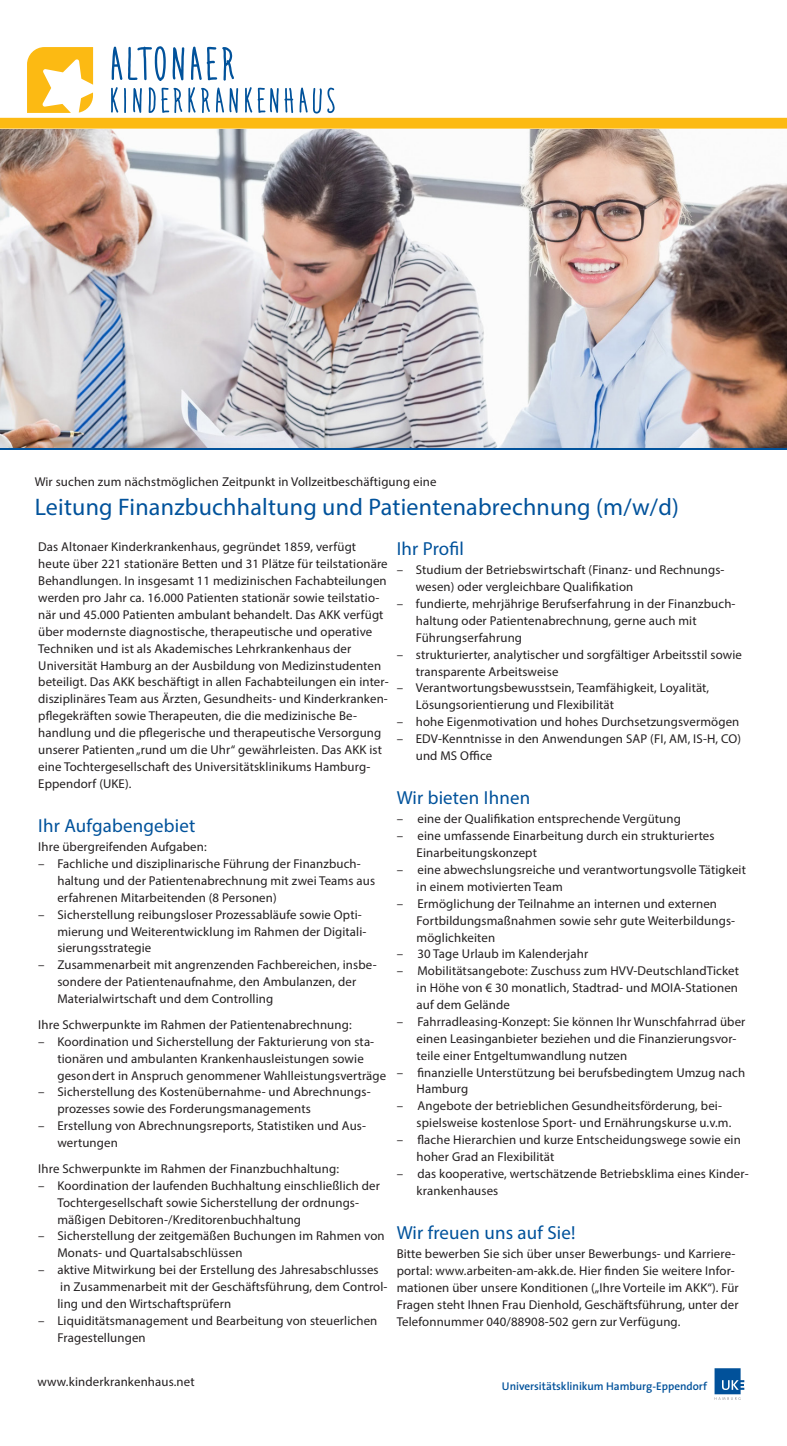
<style>
.page{position:relative;width:787px;height:1446px;background:#fff}
.page>*{position:absolute;margin:0;border:0;box-sizing:border-box;transform-origin:0 0}
.Titel{font:24px "Myriad Pro";letter-spacing:.01em;color:#01529b}
.kleiner_Titel{font:18.9px "Myriad Pro";letter-spacing:.01em;color:#01529b}
.kleiner_Titel-2{font:12.9px/16.8px "Myriad Pro";letter-spacing:.01em;color:#231f20}
.Lauftext{font:12.9px "Myriad Pro";letter-spacing:.01em;color:#231f20}
.t1{font:600 11.25px "The Sans Capital";color:#01519a}
</style>
<div class="page">
<svg style="left:714px;top:1368px;width:30px;height:32px"></svg>
<img style="left:0;top:130px;width:787px;height:317px">
<div style="left:0;top:118px;width:787px;height:11px;background:#fcba13"></div>
<svg style="left:111px;top:87px;width:7px;height:26px"></svg>
<svg style="left:124px;top:88px;width:2px;height:25px"></svg>
<svg style="left:133px;top:88px;width:9px;height:25px"></svg>
<svg style="left:149px;top:87px;width:33px;height:26px"></svg>
<svg style="left:188px;top:87px;width:22px;height:26px"></svg>
<svg style="left:216px;top:88px;width:22px;height:25px"></svg>
<svg style="left:245px;top:87px;width:48px;height:26px"></svg>
<svg style="left:299px;top:87px;width:36px;height:27px"></svg>
<svg style="left:112px;top:47px;width:10px;height:33px"></svg>
<svg style="left:128px;top:46px;width:38px;height:35px"></svg>
<svg style="left:172px;top:47px;width:12px;height:33px"></svg>
<svg style="left:191px;top:47px;width:43px;height:34px"></svg>
<svg style="left:27px;top:47px;width:66px;height:66px"></svg>
<p class="Lauftext" style="left:35px;top:474px;width:403px">Wir suchen zum nächstmöglichen Zeitpunkt in Vollzeitbeschäftigung eine</p>
<p class="Titel" style="left:35px;top:492px;width:646px">Leitung Finanzbuchhaltung und Patientenabrechnung (m/w/d)</p>
<p class="kleiner_Titel-2" style="left:38px;top:538px;width:352px">Das Altonaer Kinderkrankenhaus, gegründet 1859, verfügt heute über 221 stationäre Betten und 31 Plätze für teilstationäre Behandlungen. In insgesamt 11 medizinischen Fachabteilungen werden pro Jahr ca. 16.000 Patienten stationär sowie teilstatio&shy;när und 45.000 Patienten ambulant behandelt. Das AKK verfügt über modernste diagnostische, therapeutische und operative Techniken und ist als Akademisches Lehrkrankenhaus der Universität Hamburg an der Ausbildung von Medizinstudenten beteiligt. Das AKK beschäftigt in allen Fachabteilungen ein inter&shy;disziplinäres Team aus Ärzten, Gesundheits- und Kinderkranken&shy;pflegekräften sowie Therapeuten, die die medizinische Be&shy;handlung und die pflegerische und therapeutische Versorgung unserer Patienten „rund um die Uhr“ gewährleisten. Das AKK ist eine Tochtergesellschaft des Universitätsklinikums Hamburg-Eppendorf (UKE).</p>
<p class="kleiner_Titel" style="left:38px;top:813px;width:158px">Ihr Aufgabengebiet</p>
<p class="kleiner_Titel-2" style="left:38px;top:838px;width:170px">Ihre übergreifenden Aufgaben:</p>
<p class="kleiner_Titel-2" style="left:38px;top:855px;width:324px">– Fachliche und disziplinarische Führung der Finanzbuch-</p>
<p class="kleiner_Titel-2" style="left:57px;top:872px;width:319px">haltung und der Patientenabrechnung mit zwei Teams aus</p>
<p class="kleiner_Titel-2" style="left:57px;top:889px;width:221px">erfahrenen Mitarbeitenden (8 Personen)</p>
<p class="kleiner_Titel-2" style="left:38px;top:906px;width:325px">– Sicherstellung reibungsloser Prozessabläufe sowie Opti-</p>
<p class="kleiner_Titel-2" style="left:57px;top:922px;width:310px">mierung und Weiterentwicklung im Rahmen der Digitali-</p>
<p class="kleiner_Titel-2" style="left:57px;top:939px;width:95px">sierungsstrategie</p>
<p class="kleiner_Titel-2" style="left:38px;top:956px;width:340px">– Zusammenarbeit mit angrenzenden Fachbereichen, insbe-</p>
<p class="kleiner_Titel-2" style="left:57px;top:973px;width:300px">sondere der Patientenaufnahme, den Ambulanzen, der</p>
<p class="kleiner_Titel-2" style="left:57px;top:990px;width:217px">Materialwirtschaft und dem Controlling</p>
<p class="kleiner_Titel-2" style="left:38px;top:1016px;width:315px">Ihre Schwerpunkte im Rahmen der Patientenabrechnung:</p>
<p class="kleiner_Titel-2" style="left:38px;top:1033px;width:337px">– Koordination und Sicherstellung der Fakturierung von sta-</p>
<p class="kleiner_Titel-2" style="left:57px;top:1050px;width:308px">tionären und ambulanten Krankenhausleistungen sowie</p>
<p class="kleiner_Titel-2" style="left:57px;top:1066px;width:330px">gesondert in Anspruch genommener Wahlleistungsverträge</p>
<p class="kleiner_Titel-2" style="left:38px;top:1083px;width:334px">– Sicherstellung des Kostenübernahme- und Abrechnungs-</p>
<p class="kleiner_Titel-2" style="left:57px;top:1100px;width:255px">prozesses sowie des Forderungsmanagements</p>
<p class="kleiner_Titel-2" style="left:38px;top:1117px;width:329px">– Erstellung von Abrechnungsreports, Statistiken und Aus-</p>
<p class="kleiner_Titel-2" style="left:57px;top:1134px;width:62px">wertungen</p>
<p class="kleiner_Titel-2" style="left:38px;top:1160px;width:302px">Ihre Schwerpunkte im Rahmen der Finanzbuchhaltung:</p>
<p class="kleiner_Titel-2" style="left:57px;top:1177px;width:324px;text-indent:-19px">– Koordination der laufenden Buchhaltung einschließlich der<br>Tochtergesellschaft sowie Sicherstellung der ordnungs&shy;mäßigen Debitoren-/Kreditorenbuchhaltung</p>
<p class="kleiner_Titel-2" style="left:57px;top:1227px;width:329px;text-indent:-19px">– Sicherstellung der zeitgemäßen Buchungen im Rahmen von<br>Monats- und Quartalsabschlüssen</p>
<p class="kleiner_Titel-2" style="left:38px;top:1261px;width:342px">– aktive Mitwirkung bei der Erstellung des Jahresabschlusses</p>
<p class="kleiner_Titel-2" style="left:60px;top:1278px;width:329px">in Zusammenarbeit mit der Geschäftsführung, dem Control-</p>
<p class="kleiner_Titel-2" style="left:57px;top:1295px;width:175px">ling und den Wirtschaftsprüfern</p>
<p class="kleiner_Titel-2" style="left:38px;top:1312px;width:340px">– Liquiditätsmanagement und Bearbeitung von steuerlichen</p>
<p class="kleiner_Titel-2" style="left:57px;top:1329px;width:90px">Fragestellungen</p>
<p class="Lauftext" style="left:37px;top:1374px;width:159px">www.kinderkrankenhaus.net</p>
<p class="kleiner_Titel" style="left:396px;top:537px;width:69px">Ihr Profil</p>
<p class="kleiner_Titel-2" style="left:396px;top:561px;width:329px">– Studium der Betriebswirtschaft (Finanz- und Rechnungs-</p>
<p class="kleiner_Titel-2" style="left:416px;top:578px;width:219px">wesen) oder vergleichbare Qualifikation</p>
<p class="kleiner_Titel-2" style="left:396px;top:595px;width:340px">– fundierte, mehrjährige Berufserfahrung in der Finanzbuch-</p>
<p class="kleiner_Titel-2" style="left:416px;top:612px;width:282px">haltung oder Patientenabrechnung, gerne auch mit</p>
<p class="kleiner_Titel-2" style="left:416px;top:629px;width:108px">Führungserfahrung</p>
<p class="kleiner_Titel-2" style="left:396px;top:646px;width:347px">– strukturierter, analytischer und sorgfältiger Arbeitsstil sowie</p>
<p class="kleiner_Titel-2" style="left:416px;top:662px;width:144px">transparente Arbeitsweise</p>
<p class="kleiner_Titel-2" style="left:396px;top:679px;width:314px">– Verantwortungsbewusstsein, Teamfähigkeit, Loyalität,</p>
<p class="kleiner_Titel-2" style="left:416px;top:696px;width:200px">Lösungsorientierung und Flexibilität</p>
<p class="kleiner_Titel-2" style="left:396px;top:713px;width:344px">– hohe Eigenmotivation und hohes Durchsetzungsvermögen</p>
<p class="kleiner_Titel-2" style="left:396px;top:730px;width:346px">– EDV-Kenntnisse in den Anwendungen SAP (FI, AM, IS-H, CO)</p>
<p class="kleiner_Titel-2" style="left:416px;top:747px;width:78px">und MS Office</p>
<p class="kleiner_Titel" style="left:396px;top:786px;width:135px">Wir bieten Ihnen</p>
<p class="kleiner_Titel-2" style="left:396px;top:810px;width:286px">– eine der Qualifikation entsprechende Vergütung</p>
<p class="kleiner_Titel-2" style="left:396px;top:827px;width:319px">– eine umfassende Einarbeitung durch ein strukturiertes</p>
<p class="kleiner_Titel-2" style="left:416px;top:844px;width:122px">Einarbeitungskonzept</p>
<p class="kleiner_Titel-2" style="left:396px;top:861px;width:351px">– eine abwechslungsreiche und verantwortungsvolle Tätigkeit</p>
<p class="kleiner_Titel-2" style="left:416px;top:878px;width:148px">in einem motivierten Team</p>
<p class="kleiner_Titel-2" style="left:396px;top:895px;width:322px">– Ermöglichung der Teilnahme an internen und externen</p>
<p class="kleiner_Titel-2" style="left:416px;top:912px;width:320px">Fortbildungsmaßnahmen sowie sehr gute Weiterbildungs-</p>
<p class="kleiner_Titel-2" style="left:416px;top:928px;width:80px">möglichkeiten</p>
<p class="kleiner_Titel-2" style="left:396px;top:945px;width:193px">– 30 Tage Urlaub im Kalenderjahr</p>
<p class="kleiner_Titel-2" style="left:396px;top:962px;width:344px">– Mobilitätsangebote: Zuschuss zum HVV-DeutschlandTicket</p>
<p class="kleiner_Titel-2" style="left:416px;top:979px;width:323px">in Höhe von € 30 monatlich, Stadtrad- und MOIA-Stationen</p>
<p class="kleiner_Titel-2" style="left:416px;top:996px;width:95px">auf dem Gelände</p>
<p class="kleiner_Titel-2" style="left:396px;top:1013px;width:350px">– Fahrradleasing-Konzept: Sie können Ihr Wunschfahrrad über</p>
<p class="kleiner_Titel-2" style="left:416px;top:1030px;width:321px">einen Leasinganbieter beziehen und die Finanzierungsvor-</p>
<p class="kleiner_Titel-2" style="left:416px;top:1047px;width:212px">teile einer Entgeltumwandlung nutzen</p>
<p class="kleiner_Titel-2" style="left:396px;top:1063px;width:350px">– finanzielle Unterstützung bei berufsbedingtem Umzug nach</p>
<p class="kleiner_Titel-2" style="left:416px;top:1080px;width:53px">Hamburg</p>
<p class="kleiner_Titel-2" style="left:396px;top:1097px;width:327px">– Angebote der betrieblichen Gesundheitsförderung, bei-</p>
<p class="kleiner_Titel-2" style="left:416px;top:1114px;width:316px">spielsweise kostenlose Sport- und Ernährungskurse u.v.m.</p>
<p class="kleiner_Titel-2" style="left:396px;top:1131px;width:346px">– flache Hierarchien und kurze Entscheidungswege sowie ein</p>
<p class="kleiner_Titel-2" style="left:416px;top:1148px;width:139px">hoher Grad an Flexibilität</p>
<p class="kleiner_Titel-2" style="left:396px;top:1165px;width:353px">– das kooperative, wertschätzende Betriebsklima eines Kinder-</p>
<p class="kleiner_Titel-2" style="left:416px;top:1182px;width:83px">krankenhauses</p>
<p class="kleiner_Titel" style="left:396px;top:1220px;width:180px">Wir freuen uns auf Sie!</p>
<p class="kleiner_Titel-2" style="left:396px;top:1245px;width:343px">Bitte bewerben Sie sich über unser Bewerbungs- und Karriere&shy;portal: www.arbeiten-am-akk.de. Hier finden Sie weitere Infor&shy;mationen über unsere Konditionen („Ihre Vorteile im AKK“). Für Fragen steht Ihnen Frau Dienhold, Geschäftsführung, unter der Telefonnummer 040/88908-502 gern zur Verfügung.</p>
<p class="t1" style="left:502px;top:1377px;width:207px">Universitätsklinikum Hamburg-Eppendorf</p>
</div>
